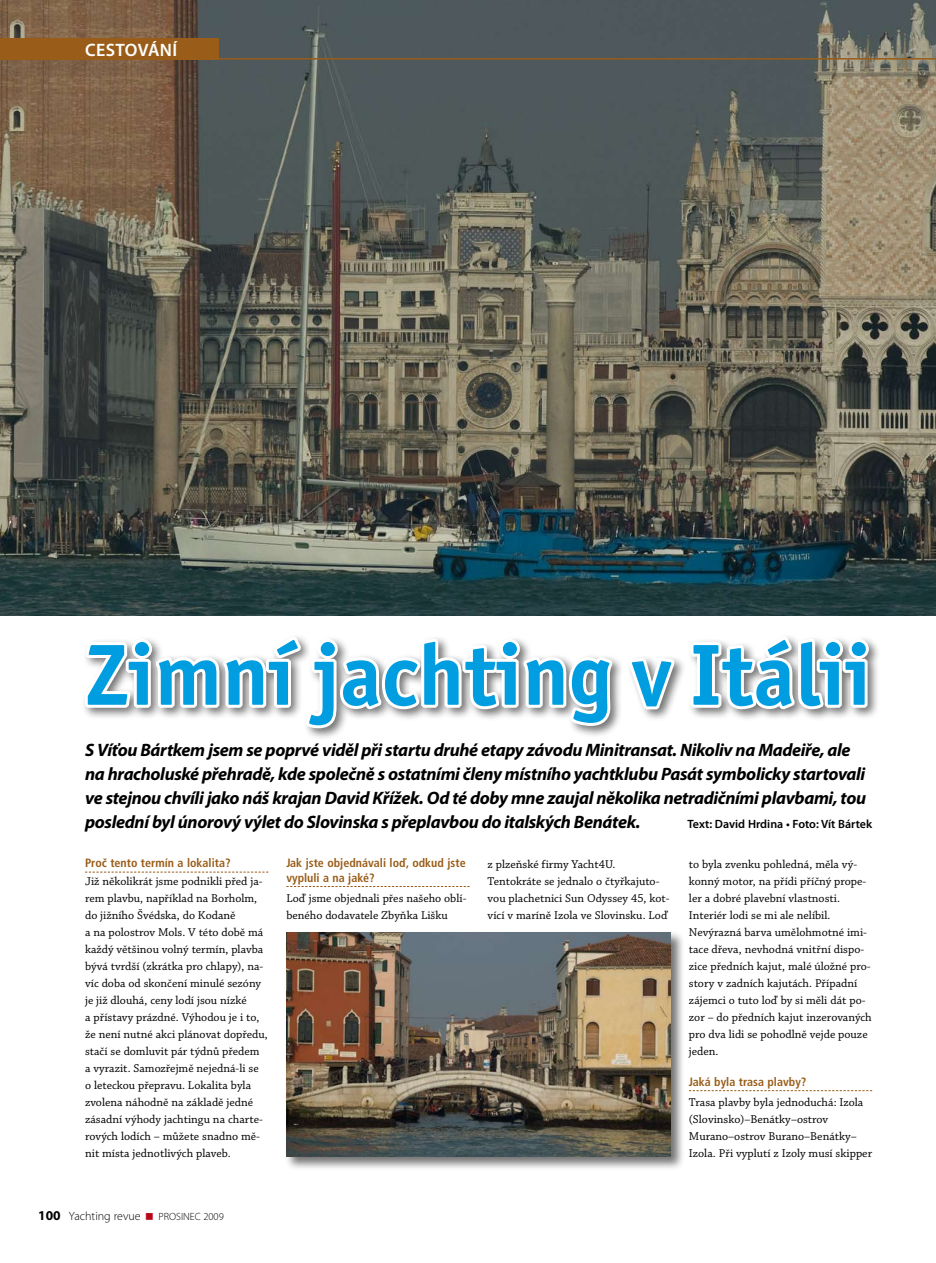
<style>
.page{position:relative;width:936px;height:1263px;background:#fff}
.page>*{position:absolute;margin:0;border:0;box-sizing:border-box;transform-origin:0 0}
.t1{font:700 87px "Officina San Itc TCE";color:#009ee0}
.t2{font:italic 700 18px/24px "Myriad Pro";letter-spacing:-.02em;color:#000}
.t3{font:600 18px "Myriad Pro";letter-spacing:.02em;color:#fff}
.t4{font:12px/17px "Chaparral Pro";color:#000}
.t5{font:700 condensed 12px/14.4px "Frutiger CE";color:#995d19}
.t6{font:600 12px "Myriad Pro";color:#000}
.t7{font:300 12px "Myriad Pro";color:#000}
.t8{font:300 10.5px "Myriad Pro";color:#000}
.s1{font-weight:700;font-size:13.5px}
</style>
<div class="page">
<div style="left:80px;top:633px;width:800px;height:107px;background:#000;opacity:.55"></div>
<svg style="left:80px;top:633px;width:535px;height:98px"></svg>
<svg style="left:625px;top:655px;width:52px;height:70px"></svg>
<svg style="left:687px;top:633px;width:184px;height:80px"></svg>
<svg style="left:85px;top:872px;width:183px;height:1px"></svg>
<svg style="left:286px;top:886px;width:183px;height:1px"></svg>
<svg style="left:689px;top:1090px;width:183px;height:1px"></svg>
<img style="left:0;top:0;width:935px;height:615px">
<div style="left:284px;top:931px;width:401px;height:240px;background:#000;opacity:.55"></div>
<img style="left:286px;top:932px;width:384px;height:225px">
<hr style="left:212px;top:58px;width:723px;height:2px;background:#995d19">
<div style="left:0;top:38px;width:218px;height:22px;background:#995d19"></div>
<h2 class="t3" style="left:85px;top:38px;width:93px">CESTOVÁNÍ</h2>
<h1 class="t1" style="left:85px;top:621px;width:787px">Zimní jachting v Itálii</h1>
<p class="t2" style="left:85px;top:738px;width:782px">S Víťou Bártkem jsem se poprvé viděl při startu druhé etapy závodu Minitransat. Nikoliv na Madeiře, ale na hracholuské přehradě, kde společně s ostatními členy místního yachtklubu Pasát symbolicky startovali ve stejnou chvíli jako náš krajan David Křížek. Od té doby mne zaujal několika netradičními plavbami, tou poslední byl únorový výlet do Slovinska s přeplavbou do italských Benátek.</p>
<p class="t6" style="left:687px;top:817px;width:186px">Text: David Hrdina • Foto: Vít Bártek</p>
<p class="t5" style="left:85px;top:856px;width:147px">Proč tento termín a lokalita?</p>
<p class="t4" style="left:85px;top:873px;width:184px">Již několikrát jsme podnikli před ja&shy;rem plavbu, například na Borholm, do jižního Švédska, do Kodaně<br>a na polostrov Mols. V této době má každý většinou volný termín, plavba bývá tvrdší (zkrátka pro chlapy), na&shy;víc doba od skončení minulé sezóny je již dlouhá, ceny lodí jsou nízké<br>a přístavy prázdné. Výhodou je i to, že není nutné akci plánovat dopředu, stačí se domluvit pár týdnů předem a vyrazit. Samozřejmě nejedná-li se o leteckou přepravu. Lokalita byla zvolena náhodně na základě jedné zásadní výhody jachtingu na charte&shy;rových lodích – můžete snadno mě&shy;nit místa jednotlivých plaveb.</p>
<p class="t5" style="left:286px;top:856px;width:181px">Jak jste objednávali loď, odkud jste vypluli a na jaké?</p>
<p class="t4" style="left:286px;top:890px;width:181px">Loď jsme objednali přes našeho oblí&shy;beného dodavatele Zbyňka Lišku</p>
<p class="t7" style="left:38px;top:1208px;width:104px"><span class="s1">100</span> Yachting revue</p>
<p class="t8" style="left:158px;top:1210px;width:67px">PROSINEC 2009</p>
<p class="t4" style="left:487px;top:856px;width:183px">z plzeňské firmy Yacht4U.<br>Tentokráte se jednalo o čtyřkajuto&shy;vou plachetnici Sun Odyssey 45, kot&shy;vící v maríně Izola ve Slovinsku. Loď</p>
<p class="t4" style="left:689px;top:856px;width:184px">to byla zvenku pohledná, měla vý&shy;konný motor, na přídi příčný prope&shy;ler a dobré plavební vlastnosti.<br>Interiér lodi se mi ale nelíbil.<br>Nevýrazná barva umělohmotné imi&shy;tace dřeva, nevhodná vnitřní dispo&shy;zice předních kajut, malé úložné pro&shy;story v zadních kajutách. Případní zájemci o tuto loď by si měli dát po&shy;zor – do předních kajut inzerovaných pro dva lidi se pohodlně vejde pouze jeden.</p>
<p class="t5" style="left:689px;top:1075px;width:119px">Jaká byla trasa plavby?</p>
<p class="t4" style="left:689px;top:1094px;width:185px">Trasa plavby byla jednoduchá: Izola (Slovinsko)–Benátky–ostrov Murano–ostrov Burano–Benátky– Izola. Při vyplutí z Izoly musí skipper</p>
</div>
